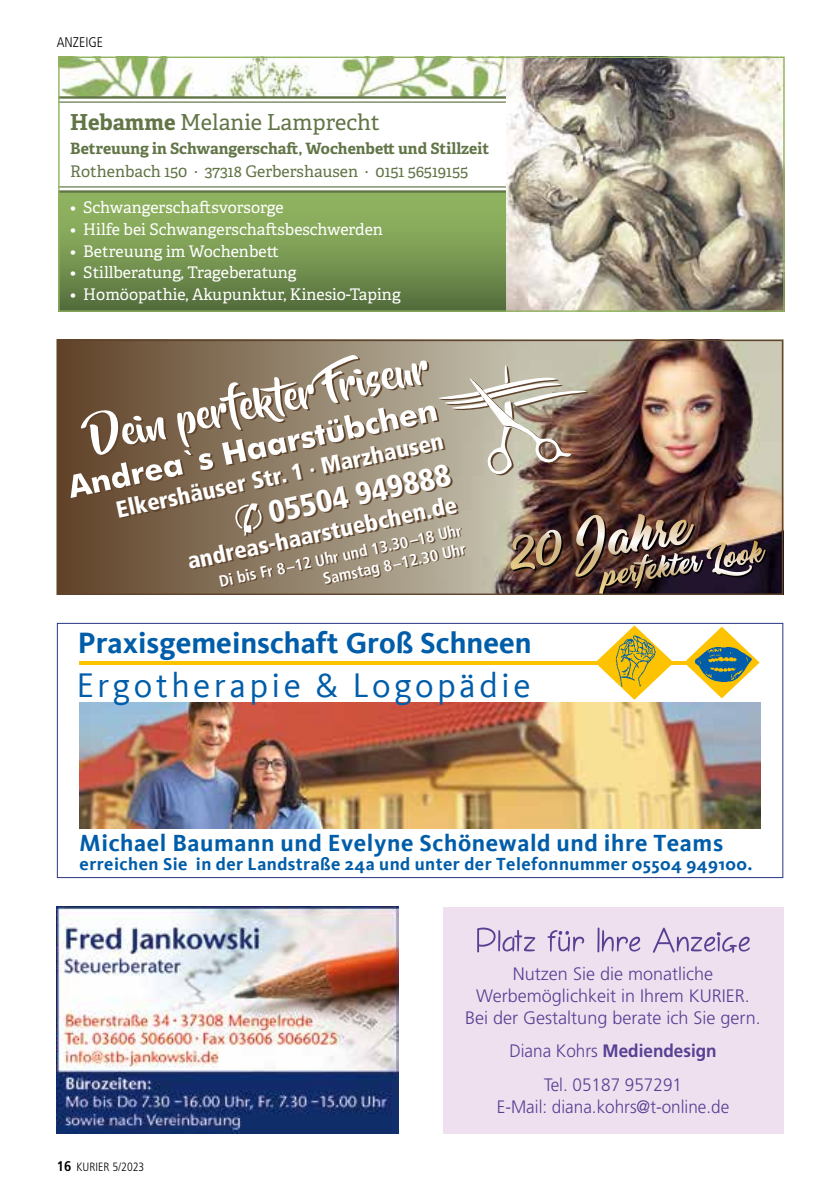
<style>
.page{position:relative;width:840px;height:1191px;background:#fff}
.page>*{position:absolute;margin:0;border:0;box-sizing:border-box;transform-origin:0 0}
.t1{font:60px "Adventures Overlanders";letter-spacing:.025em;color:#584093}
.t2{font:35px "Kievit";letter-spacing:.1em;color:#005da9}
.t3{font:900 condensed 31px "Frutiger LT Std";color:#fff}
.t4{font:700 30.2px "Kievit";color:#005da9}
.t5{font:700 24px "Kievit";letter-spacing:.025em;color:#005da9}
.t6{font:900 condensed 23.2px "Frutiger LT Std";color:#fff}
.t7{font:22px "Adelle";color:#627547}
.t8{font:300 18px/22px "Frutiger";color:#584093;text-align:center}
.t9{font:300 18px/33.4px "Frutiger";color:#584093;text-align:center;scale:.95 1}
.t10{font:700 18px "Kievit";letter-spacing:.025em;color:#005da9}
.t11{font:16px "Adelle";color:#fff}
.t12{font:700 condensed 16px/19.2px "Frutiger LT Std";color:#fff;text-align:right}
.t13{font:16px "Adelle";color:#627547}
.t14{font:700 15.6px "Adelle";color:#627547}
.t15{font:300 condensed 14px "Frutiger LT Std";color:#000}
.t16{font:300 condensed 12px "Frutiger LT Std";color:#000}
.s1{font-weight:700}
.s2{font-weight:700;font-size:14px}
</style>
<div class="page">
<img style="left:57px;top:906px;width:341px;height:227px">
<div style="left:442px;top:907px;width:340px;height:227px;background:#eee0ef"></div>
<img style="left:513px;top:342px;width:267px;height:251px">
<div style="left:57px;top:340px;width:456px;height:255px;background:linear-gradient(to right,#604128,#c1beab)"></div>
<img style="left:71px;top:354px;width:695px;height:241px">
<div style="left:57px;top:623px;width:725px;height:255px;background:#fff;border:1px solid #283583"></div>
<hr style="left:79px;top:661px;width:614px;height:3px;background:#fdc300">
<svg style="left:595px;top:625px;width:78px;height:75px"></svg>
<img style="left:613px;top:633px;width:44px;height:56px">
<svg style="left:683px;top:626px;width:76px;height:72px"></svg>
<img style="left:694px;top:646px;width:58px;height:36px">
<img style="left:80px;top:702px;width:680px;height:127px">
<img style="left:60px;top:59px;width:446px;height:37px">
<div style="left:58px;top:193px;width:468px;height:119px;background:linear-gradient(to bottom,#99be66,#57713f)"></div>
<hr style="left:58px;top:101px;width:468px;height:2px;background:#627547">
<hr style="left:58px;top:96px;width:468px;height:3px;background:#627547">
<hr style="left:58px;top:186px;width:468px;height:1px;background:#627547">
<hr style="left:58px;top:190px;width:468px;height:3px;background:#627547">
<img style="left:506px;top:59px;width:276px;height:251px">
<div style="left:58px;top:57px;width:726px;height:255px;border:1px solid #8fb260"></div>
<p class="t15" style="left:57px;top:34px;width:48px">ANZEIGE</p>
<h3 class="t7" style="left:70px;top:109px;width:311px"><span class="s1">Hebamme</span> Melanie Lamprecht</h3>
<p class="t14" style="left:70px;top:139px;width:420px">Betreuung in Schwangerschaft, Wochenbett und Stillzeit</p>
<p class="t13" style="left:70px;top:161px;width:399px">Rothenbach 150 · 37318 Gerbershausen · 0151 56519155</p>
<p class="t11" style="left:70px;top:198px;width:215px">• Schwangerschaftsvorsorge</p>
<p class="t11" style="left:70px;top:219px;width:314px">• Hilfe bei Schwangerschaftsbeschwerden</p>
<p class="t11" style="left:70px;top:241px;width:210px">• Betreuung im Wochenbett</p>
<p class="t11" style="left:70px;top:263px;width:228px">• Stillberatung, Trageberatung</p>
<p class="t11" style="left:70px;top:284px;width:332px">• Homöopathie, Akupunktur, Kinesio-Taping</p>
<h3 class="t6" style="left:114px;top:496px;width:335px;rotate:-12deg">Elkershäuser Str. 1 · Marzhausen</h3>
<h3 class="t3" style="left:265px;top:494px;width:187px;rotate:-12deg">05504 949888</h3>
<h3 class="t6" style="left:185px;top:548px;width:276px;rotate:-12deg">andreas-haarstuebchen.de</h3>
<p class="t12" style="left:217px;top:572px;width:249px;rotate:-12deg">Di bis Fr 8–12 Uhr und 13.30–18 Uhr<br>Samstag 8–12.30 Uhr</p>
<h3 class="t4" style="left:78px;top:625px;width:455px">Praxisgemeinschaft Groß Schneen</h3>
<h2 class="t2" style="left:76px;top:665px;width:455px">Ergotherapie &amp; Logopädie</h2>
<h3 class="t5" style="left:79px;top:829px;width:644px">Michael Baumann und Evelyne Schönewald und ihre Teams</h3>
<p class="t10" style="left:79px;top:854px;width:674px">erreichen Sie in der Landstraße 24a und unter der Telefonnummer 05504 949100.</p>
<p class="t16" style="left:57px;top:1159px;width:89px"><span class="s2">16</span> KURIER 5/2023</p>
<h1 class="t1" style="left:476px;top:896px;width:275px">Platz für Ihre Anzeige</h1>
<p class="t8" style="left:465px;top:963px;width:297px">Nutzen Sie die monatliche<br>Werbemöglichkeit in Ihrem KURIER.<br>Bei der Gestaltung berate ich Sie gern.</p>
<p class="t9" style="left:509px;top:1034px;width:220px">Diana Kohrs <span class="s1">Mediendesign<br></span>Tel. 05187 957291</p>
<p class="t9" style="left:496px;top:1089px;width:246px">E-Mail: diana.kohrs@t-online.de</p>
</div>
